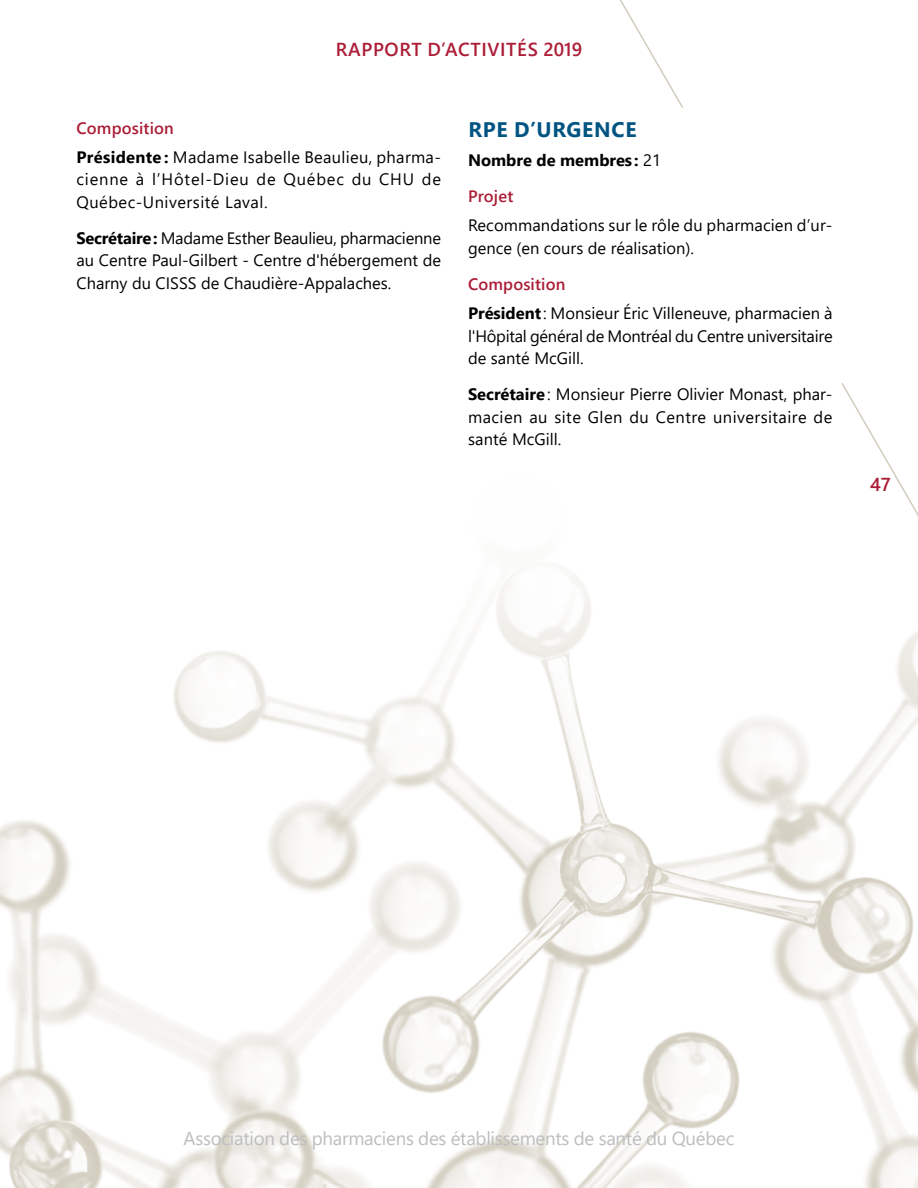
<style>
.page{position:relative;width:918px;height:1188px;background:#fff}
.page>*{position:absolute;margin:0;border:0;box-sizing:border-box;transform-origin:0 0}
.T3{font:700 21px "Segoe UI";letter-spacing:.035em;color:#005482}
.t1{font:18.75px "Segoe UI";letter-spacing:-.015em;color:#bcbec0}
.t2{font:600 18.75px "Segoe UI";letter-spacing:.035em;color:#ac1d37}
.t3{font:16.5px/22.5px "Segoe UI";color:#000;text-align:justify}
.T4{font:600 16.5px "Segoe UI";letter-spacing:.01em;color:#ac1d37}
.t4{font:700 16.5px "Segoe UI";color:#000}
.s1{font-weight:700}
.s2{font-weight:400}
</style>
<div class="page">
<img style="left:0;top:575px;width:918px;height:613px">
<svg style="left:841px;top:383px;width:77px;height:133px"></svg>
<svg style="left:620px;top:0;width:63px;height:108px"></svg>
<p class="t2" style="left:336px;top:34px;width:248px">RAPPORT D’ACTIVITÉS 2019</p>
<p class="T4" style="left:77px;top:114px;width:99px">Composition</p>
<p class="t3" style="left:77px;top:145px;width:366px"><span class="s1">Présidente :</span> Madame Isabelle Beaulieu, pharma&shy;cienne à l’Hôtel-Dieu de Québec du CHU de Québec-Université Laval.</p>
<p class="t3" style="left:77px;top:226px;width:366px"><span class="s1">Secrétaire:</span> Madame Esther Beaulieu, pharmacienne au Centre Paul-Gilbert - Centre d'hébergement de Charny du CISSS de Chaudière-Appalaches.</p>
<p class="T3" style="left:468px;top:112px;width:170px">RPE D’URGENCE</p>
<p class="t4" style="left:468px;top:147px;width:195px">Nombre de membres : <span class="s2">21</span></p>
<p class="T4" style="left:468px;top:183px;width:47px">Projet</p>
<p class="t3" style="left:468px;top:214px;width:366px">Recommandations sur le rôle du pharmacien d’ur&shy;gence (en cours de réalisation).</p>
<p class="T4" style="left:468px;top:271px;width:99px">Composition</p>
<p class="t3" style="left:468px;top:302px;width:366px"><span class="s1">Président</span>: Monsieur Éric Villeneuve, pharmacien à l'Hôpital général de Montréal du Centre universitaire de santé McGill.</p>
<p class="t3" style="left:468px;top:383px;width:366px"><span class="s1">Secrétaire</span>: Monsieur Pierre Olivier Monast, phar&shy;macien au site Glen du Centre universitaire de santé McGill.</p>
<p class="t2" style="left:870px;top:469px;width:22px">47</p>
<p class="t1" style="left:184px;top:1124px;width:552px">Association des pharmaciens des établissements de santé du Québec</p>
</div>
